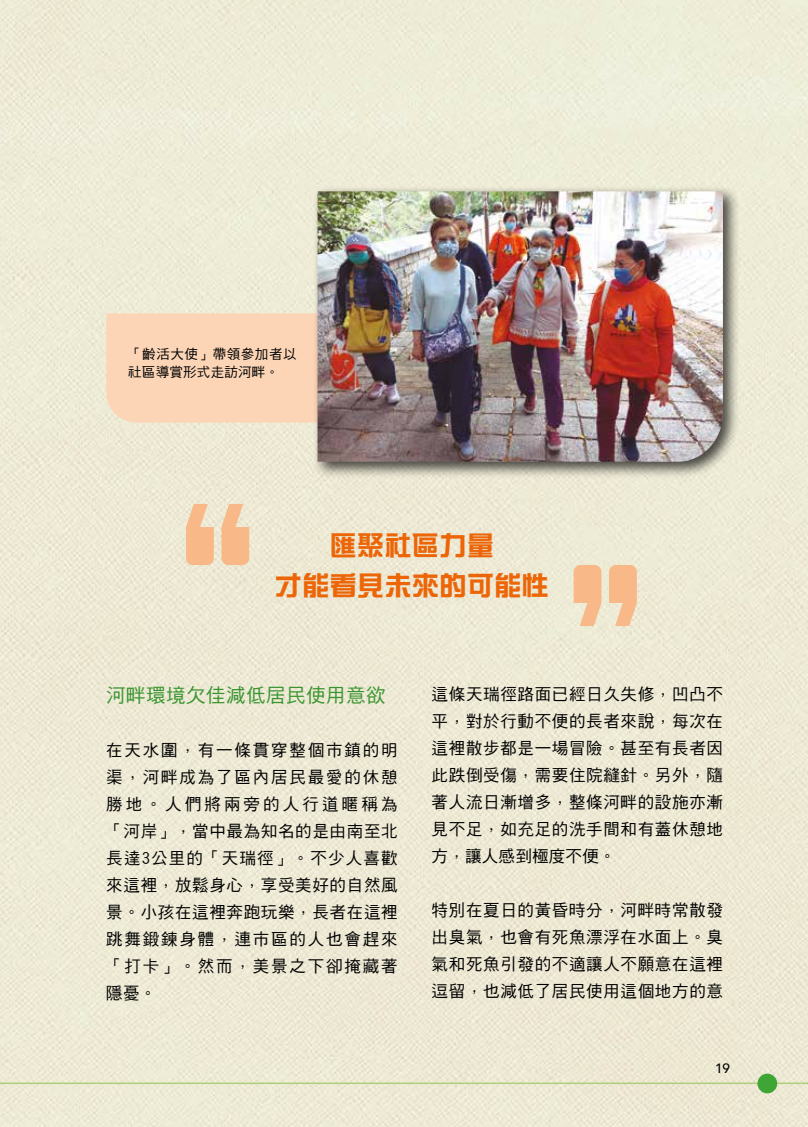
<style>
.page{position:relative;width:808px;height:1127px;background:#fff}
.page>*{position:absolute;margin:0;border:0;box-sizing:border-box;transform-origin:0 0}
.t1{font:27px/40.5px "DF Zong Yi Bd HK BF";letter-spacing:.015em;color:#ec6608;text-align:center}
.t2{font:19.5px "DF Hei Md HKSCS U";letter-spacing:.025em;color:#3a9530}
.t3{font:16.5px/27px "DF Hei Md HKSCS U";letter-spacing:.04em;color:#000;text-align:justify}
.t4{font:13.5px/18px "DF Hei Md HKSCS U";letter-spacing:.02em;color:#000}
.t5{font:500 13.5px "Avenir";color:#000}
</style>
<div class="page">
<img style="left:0;top:0;width:808px;height:1127px">
<hr style="left:0;top:1082px;width:808px;height:2px;background:#accf7b">
<div style="left:757px;top:1073px;width:20px;height:20px;background:#3fa535;border-radius:50%"></div>
<div style="left:106px;top:313px;width:206px;height:109px;background:#fcd5b7"></div>
<div style="left:312px;top:186px;width:428px;height:293px;background:#000;opacity:.7"></div>
<img style="left:317px;top:191px;width:406px;height:271px">
<svg style="left:186px;top:504px;width:28px;height:61px;background:#f5c296"></svg>
<svg style="left:221px;top:504px;width:28px;height:61px;background:#f5c297"></svg>
<svg style="left:609px;top:565px;width:28px;height:61px;background:#f5c296"></svg>
<svg style="left:574px;top:565px;width:27px;height:61px;background:#f6c196"></svg>
<p class="t4" style="left:128px;top:344px;width:170px">「齡活大使」帶領參加者以社區導賞形式走訪河畔。</p>
<h1 class="t1" style="left:275px;top:526px;width:275px">匯聚社區力量<br>才能看見未來的可能性</h1>
<p class="t2" style="left:106px;top:685px;width:281px">河畔環境欠佳減低居民使用意欲</p>
<p class="t3" style="left:106px;top:736px;width:293px">在天水圍，有一條貫穿整個市鎮的明渠，河畔成為了區內居民最愛的休憩勝地。人們將兩旁的人行道暱稱為「河岸」，當中最為知名的是由南至北長達3公里的「天瑞徑」。不少人喜歡來這裡，放鬆身心，享受美好的自然風景。小孩在這裡奔跑玩樂，長者在這裡跳舞鍛鍊身體，連市區的人也會趕來「打卡」。然而，美景之下卻掩藏著隱憂。</p>
<p class="t3" style="left:432px;top:680px;width:293px">這條天瑞徑路面已經日久失修，凹凸不平，對於行動不便的長者來說，每次在這裡散步都是一場冒險。甚至有長者因此跌倒受傷，需要住院縫針。另外，隨著人流日漸增多，整條河畔的設施亦漸見不足，如充足的洗手間和有蓋休憩地方，讓人感到極度不便。</p>
<p class="t3" style="left:432px;top:896px;width:293px">特別在夏日的黃昏時分，河畔時常散發出臭氣，也會有死魚漂浮在水面上。臭氣和死魚引發的不適讓人不願意在這裡逗留，也減低了居民使用這個地方的意</p>
<p class="t5" style="left:715px;top:1056px;width:17px">19</p>
</div>
